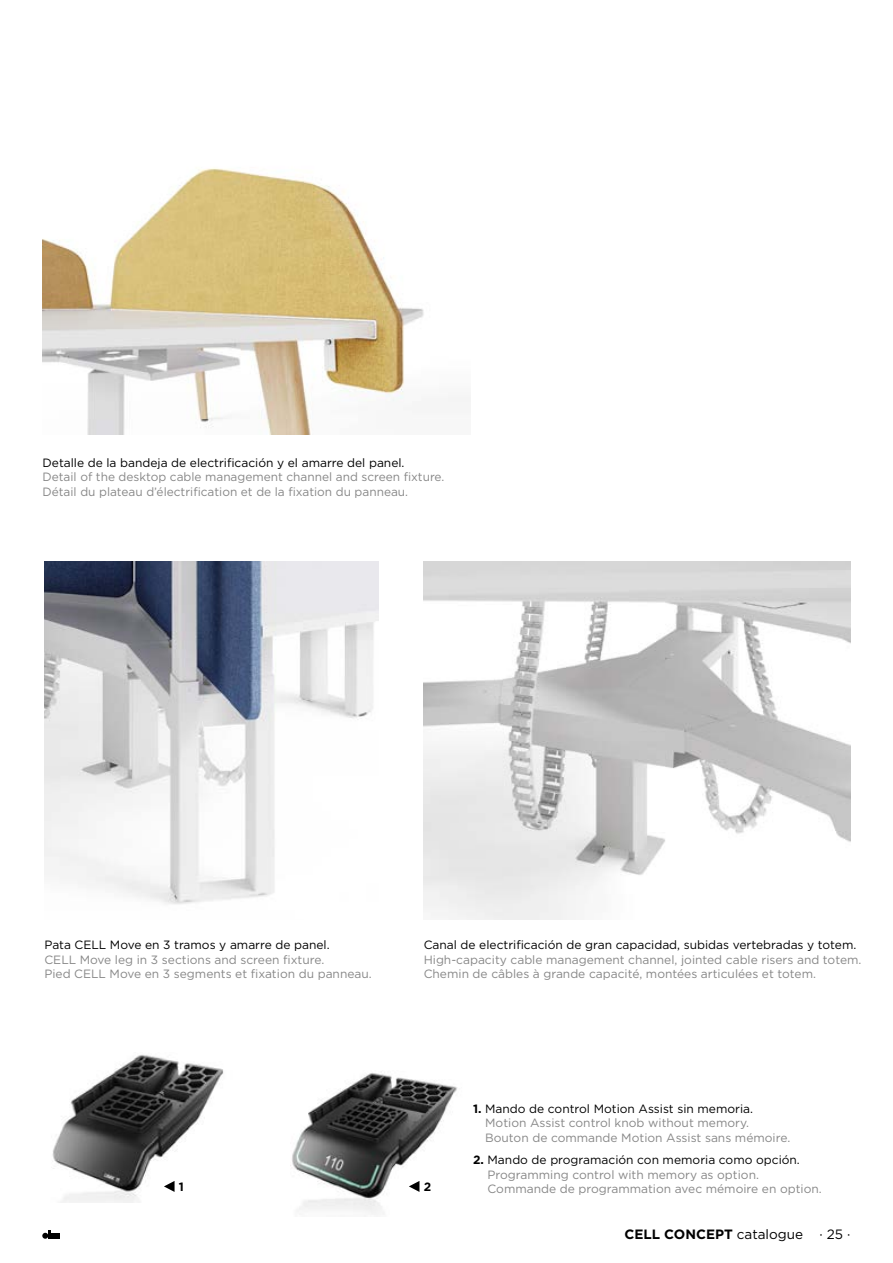
<style>
.page{position:relative;width:893px;height:1263px;background:#fff}
.page>*{position:absolute;margin:0;border:0;box-sizing:border-box;transform-origin:0 0}
.t1{font:13.5px "Gotham";color:#000}
.t2{font:12px/14.4px "Gotham";color:#878787}
.t3{font:12px "Gotham";color:#000}
.t4{font:700 12px "Gotham";color:#000}
.s1{font-weight:700;color:#000}
.s2{color:#000}
.s3{font-weight:700}
</style>
<div class="page">
<svg style="left:42px;top:1230px;width:18px;height:9px"></svg>
<img style="left:43px;top:168px;width:427px;height:267px">
<img style="left:52px;top:1054px;width:172px;height:148px">
<img style="left:290px;top:1071px;width:167px;height:144px">
<img style="left:44px;top:561px;width:334px;height:343px">
<img style="left:424px;top:561px;width:426px;height:358px">
<svg style="left:164px;top:1181px;width:11px;height:11px"></svg>
<svg style="left:409px;top:1181px;width:10px;height:11px"></svg>
<p class="t3" style="left:43px;top:455px;width:363px">Detalle de la bandeja de electrificación y el amarre del panel.</p>
<p class="t2" style="left:43px;top:469px;width:403px">Detail of the desktop cable management channel and screen fixture.<br>Détail du plateau d’électrification et de la fixation du panneau.</p>
<p class="t3" style="left:44px;top:937px;width:287px">Pata CELL Move en 3 tramos y amarre de panel.</p>
<p class="t2" style="left:44px;top:952px;width:329px">CELL Move leg in 3 sections and screen fixture.<br>Pied CELL Move en 3 segments et fixation du panneau.</p>
<p class="t3" style="left:424px;top:937px;width:434px">Canal de electrificación de gran capacidad, subidas vertebradas y totem.</p>
<p class="t2" style="left:424px;top:952px;width:439px">High-capacity cable management channel, jointed cable risers and totem.<br>Chemin de câbles à grande capacité, montées articulées et totem.</p>
<p class="t4" style="left:179px;top:1178px;width:7px">1</p>
<p class="t4" style="left:424px;top:1178px;width:9px">2</p>
<p class="t2" style="left:485px;top:1101px;width:307px;text-indent:-12px"><span class="s1">1.</span> <span class="s2">Mando de control Motion Assist sin memoria.<br></span>Motion Assist control knob without memory.<br>Bouton de commande Motion Assist sans mémoire.</p>
<p class="t2" style="left:488px;top:1153px;width:336px;text-indent:-15px"><span class="s1">2.</span> <span class="s2">Mando de programación con memoria como opción.<br></span>Programming control with memory as option.<br>Commande de programmation avec mémoire en option.</p>
<p class="t1" style="left:624px;top:1225px;width:227px"><span class="s3">CELL CONCEPT</span> catalogue · 25 ·</p>
</div>
